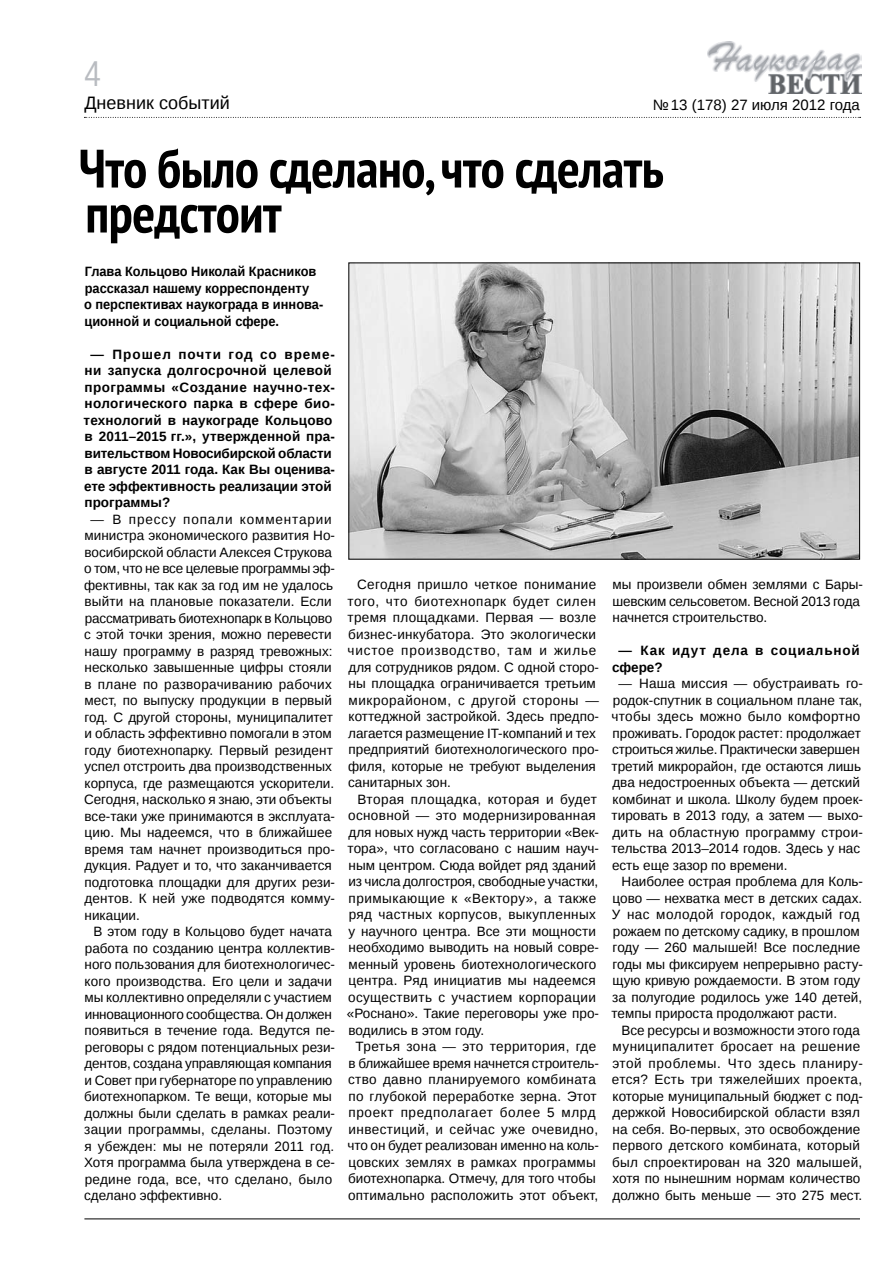
<style>
.page{position:relative;width:893px;height:1263px;background:#fff}
.page>*{position:absolute;margin:0;border:0;box-sizing:border-box;transform-origin:0 0}
.t1{font:700 condensed 54px/45px "PT Sans";letter-spacing:-.01em;color:#000}
.t2{font:36px "Liberation Sans Narrow";color:#b9bcc1}
.t3{font:18px "Liberation Sans";color:#000}
.t4{font:15px "Liberation Sans";color:#000}
.t5{font:13.5px/16.5px "Liberation Sans";color:#000}
.t6{font:700 13.5px/16.5px "Liberation Sans";color:#000}
.t7{font:700 13.5px/16.5px "Liberation Sans";color:#000;scale:.95 1}
.t8{font:700 13.5px/16.5px "Liberation Sans";letter-spacing:.06em;color:#000}
</style>
<div class="page">
<img style="left:708px;top:42px;width:153px;height:51px">
<hr style="left:84px;top:1218px;width:776px;height:1px;background:#000">
<svg style="left:84px;top:117px;width:777px;height:1px"></svg>
<img style="left:350px;top:264px;width:508px;height:293px">
<h2 class="t2" style="left:84px;top:53px;width:18px">4</h2>
<h3 class="t3" style="left:84px;top:93px;width:147px">Дневник событий</h3>
<h1 class="t1" style="left:79px;top:145px;width:587px">Что было сделано, что сделать предстоит</h1>
<p class="t7" style="left:84px;top:263px;width:253px">Глава Кольцово Николай Красников рассказал нашему корреспонденту<br>о перспективах наукограда в иннова&shy;ционной и социальной сфере.</p>
<p class="t6" style="left:84px;top:345px;width:253px;text-indent:7px">— Прошел почти год со време&shy;ни запуска долгосрочной целевой программы «Создание научно-тех&shy;нологического парка в сфере био&shy;технологий в наукограде Кольцово в 2011–2015 гг.», утвержденной пра&shy;вительством Новосибирской области в августе 2011 года. Как Вы оценива&shy;ете эффективность реализации этой программы?</p>
<p class="t5" style="left:84px;top:511px;width:253px;text-indent:6px">— В прессу попали комментарии министра экономического развития Но&shy;восибирской области Алексея Струкова о том, что не все целевые программы эф&shy;фективны, так как за год им не удалось выйти на плановые показатели. Если рассматривать биотехнопарк в Кольцово с этой точки зрения, можно перевести нашу программу в разряд тревожных: несколько завышенные цифры стояли в плане по разворачиванию рабочих мест, по выпуску продукции в первый год. С другой стороны, муниципалитет и область эффективно помогали в этом году биотехнопарку. Первый резидент успел отстроить два производственных корпуса, где размещаются ускорители.<br>Сегодня, насколько я знаю, эти объекты все-таки уже принимаются в эксплуата&shy;цию. Мы надеемся, что в ближайшее время там начнет производиться про&shy;дукция. Радует и то, что заканчивается подготовка площадки для других рези&shy;дентов. К ней уже подводятся комму&shy;никации.</p>
<p class="t5" style="left:84px;top:924px;width:253px;text-indent:9px">В этом году в Кольцово будет начата работа по созданию центра коллектив&shy;ного пользования для биотехнологичес&shy;кого производства. Его цели и задачи мы коллективно определяли с участием инновационного сообщества. Он должен появиться в течение года. Ведутся пе&shy;реговоры с рядом потенциальных рези&shy;дентов, создана управляющая компания и Совет при губернаторе по управлению биотехнопарком. Те вещи, которые мы должны были сделать в рамках реали&shy;зации программы, сделаны. Поэтому я убежден: мы не потеряли 2011 год.<br>Хотя программа была утверждена в се&shy;редине года, все, что сделано, было сделано эффективно.</p>
<p class="t4" style="left:653px;top:96px;width:208px">№ 13 (178) 27 июля 2012 года</p>
<p class="t5" style="left:613px;top:577px;width:252px">мы произвели обмен землями с Бары&shy;шевским сельсоветом. Весной 2013 года начнется строительство.</p>
<p class="t8" style="left:612px;top:642px;width:249px;text-indent:7px">— Как идут дела в социальной сфере?</p>
<p class="t5" style="left:612px;top:676px;width:253px;text-indent:7px">— Наша миссия — обустраивать го&shy;родок-спутник в социальном плане так, чтобы здесь можно было комфортно проживать. Городок растет: продолжает строиться жилье. Практически завершен третий микрорайон, где остаются лишь два недостроенных объекта — детский комбинат и школа. Школу будем проек&shy;тировать в 2013 году, а затем — выхо&shy;дить на областную программу строи&shy;тельства 2013–2014 годов. Здесь у нас есть еще зазор по времени.</p>
<p class="t5" style="left:612px;top:874px;width:253px;text-indent:10px">Наиболее острая проблема для Коль&shy;цово — нехватка мест в детских садах.<br>У нас молодой городок, каждый год рожаем по детскому садику, в прошлом году — 260 малышей! Все последние годы мы фиксируем непрерывно расту&shy;щую кривую рождаемости. В этом году за полугодие родилось уже 140 детей, темпы прироста продолжают расти.</p>
<p class="t5" style="left:612px;top:1022px;width:253px;text-align:center">Все ресурсы и возможности этого года муниципалитет бросает на решение этой проблемы. Что здесь планиру&shy;ется? Есть три тяжелейших проекта, которые муниципальный бюджет с под&shy;держкой Новосибирской области взял на себя. Во-первых, это освобождение первого детского комбината, который был спроектирован на 320 малышей, хотя по нынешним нормам количество должно быть меньше — это 275 мест.</p>
<p class="t5" style="left:348px;top:577px;width:253px;text-indent:9px">Сегодня пришло четкое понимание того, что биотехнопарк будет силен тремя площадками. Первая — возле бизнес-инкубатора. Это экологически чистое производство, там и жилье для сотрудников рядом. С одной сторо&shy;ны площадка ограничивается третьим микрорайоном, с другой стороны — коттеджной застройкой. Здесь предпо&shy;лагается размещение IT-компаний и тех предприятий биотехнологического про&shy;филя, которые не требуют выделения санитарных зон.</p>
<p class="t5" style="left:347px;top:791px;width:254px;text-indent:11px">Вторая площадка, которая и будет основной — это модернизированная для новых нужд часть территории «Век&shy;тора», что согласовано с нашим науч&shy;ным центром. Сюда войдет ряд зданий из числа долгостроя, свободные участки, примыкающие к «Вектору», а также ряд частных корпусов, выкупленных у научного центра. Все эти мощности необходимо выводить на новый совре&shy;менный уровень биотехнологического центра. Ряд инициатив мы надеемся осуществить с участием корпорации «Роснано». Такие переговоры уже про&shy;водились в этом году.</p>
<p class="t5" style="left:348px;top:1039px;width:253px;text-align:center">Третья зона — это территория, где<br>в ближайшее время начнется строитель&shy;ство давно планируемого комбината по глубокой переработке зерна. Этот проект предполагает более 5 млрд инвестиций, и сейчас уже очевидно, что он будет реализован именно на коль&shy;цовских землях в рамках программы биотехнопарка. Отмечу, для того чтобы оптимально расположить этот объект,</p>
</div>
